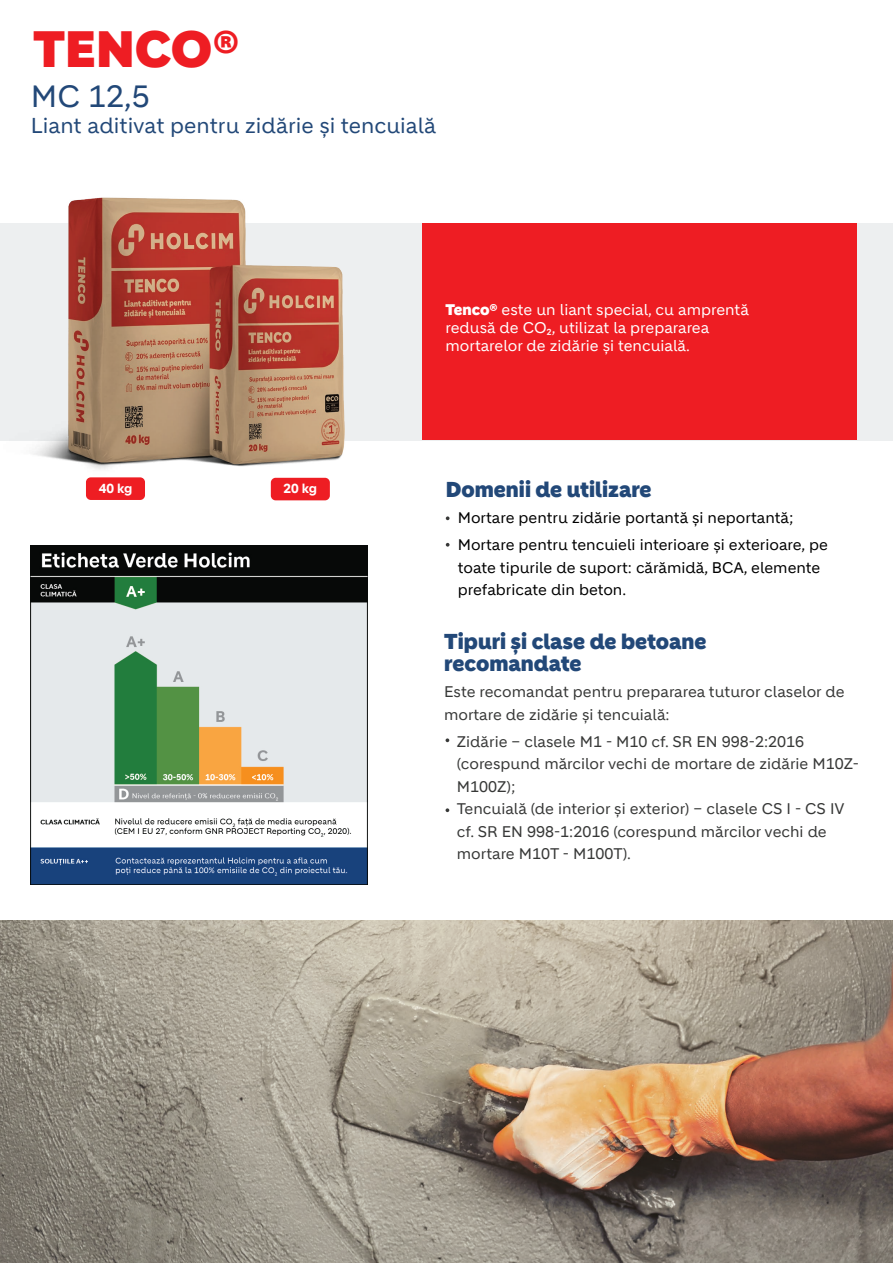
<style>
.page{position:relative;width:893px;height:1263px;background:#fff}
.page>*{position:absolute;margin:0;border:0;box-sizing:border-box;transform-origin:0 0}
.t1{font:900 49.8px "Holcim Headline";color:#ee1d23}
.t2{font:30px "Holcim";color:#224878}
.t3{font:900 21px/22.5px "Holcim Headline";color:#224878}
.t4{font:21px "Holcim";color:#224878}
.t5{font:15px/22.5px "Holcim";color:#373837}
.t6{font:15px/27.3px "Holcim";color:#000}
.t7{font:15px/18px "Holcim";color:#fff}
.t8{font:700 12.75px "Holcim";letter-spacing:-.015em;color:#fff}
.s1{font-family:"Holcim Headline";font-weight:900}
</style>
<div class="page">
<div style="left:0;top:223px;width:893px;height:217px;background:#edeff0"></div>
<div style="left:422px;top:223px;width:435px;height:217px;background:#ee1d23"></div>
<div style="left:271px;top:478px;width:59px;height:22px;background:#ee1d23;border-radius:5px"></div>
<div style="left:86px;top:477px;width:59px;height:23px;background:#ee1d23;border-radius:5px"></div>
<svg style="left:446px;top:738px;width:3px;height:4px"></svg>
<svg style="left:446px;top:808px;width:3px;height:4px"></svg>
<svg style="left:446px;top:516px;width:3px;height:4px"></svg>
<svg style="left:446px;top:543px;width:3px;height:4px"></svg>
<img style="left:0;top:197px;width:345px;height:272px">
<img style="left:0;top:920px;width:893px;height:343px">
<img style="left:31px;top:546px;width:336px;height:338px">
<h1 class="t1" style="left:33px;top:20px;width:208px">TENCO®</h1>
<h2 class="t2" style="left:31px;top:79px;width:120px">MC 12,5</h2>
<h3 class="t4" style="left:31px;top:114px;width:407px">Liant aditivat pentru zidărie și tencuială</h3>
<p class="t8" style="left:99px;top:481px;width:35px">40 kg</p>
<p class="t8" style="left:284px;top:481px;width:35px">20 kg</p>
<p class="t7" style="left:445px;top:301px;width:305px"><span class="s1">Tenco®</span> este un liant special, cu amprentă redusă de CO₂, utilizat la prepararea mortarelor de zidărie și tencuială.</p>
<h3 class="t3" style="left:446px;top:479px;width:207px">Domenii de utilizare</h3>
<p class="t6" style="left:458px;top:504px;width:371px">Mortare pentru zidărie portantă și neportantă;<br>Mortare pentru tencuieli interioare și exterioare, pe</p>
<p class="t6" style="left:458px;top:556px;width:364px;line-height:22.5px">toate tipurile de suport: cărămidă, BCA, elemente prefabricate din beton.</p>
<h3 class="t3" style="left:444px;top:630px;width:264px">Tipuri și clase de betoane recomandate</h3>
<p class="t5" style="left:444px;top:680px;width:402px">Este recomandat pentru prepararea tuturor claselor de mortare de zidărie și tencuială:</p>
<p class="t5" style="left:457px;top:730px;width:403px">Zidărie – clasele M1 - M10 cf. SR EN 998-2:2016 (corespund mărcilor vechi de mortare de zidărie M10Z-M100Z);<br>Tencuială (de interior și exterior) – clasele CS I - CS IV cf. SR EN 998-1:2016 (corespund mărcilor vechi de mortare M10T - M100T).</p>
</div>
